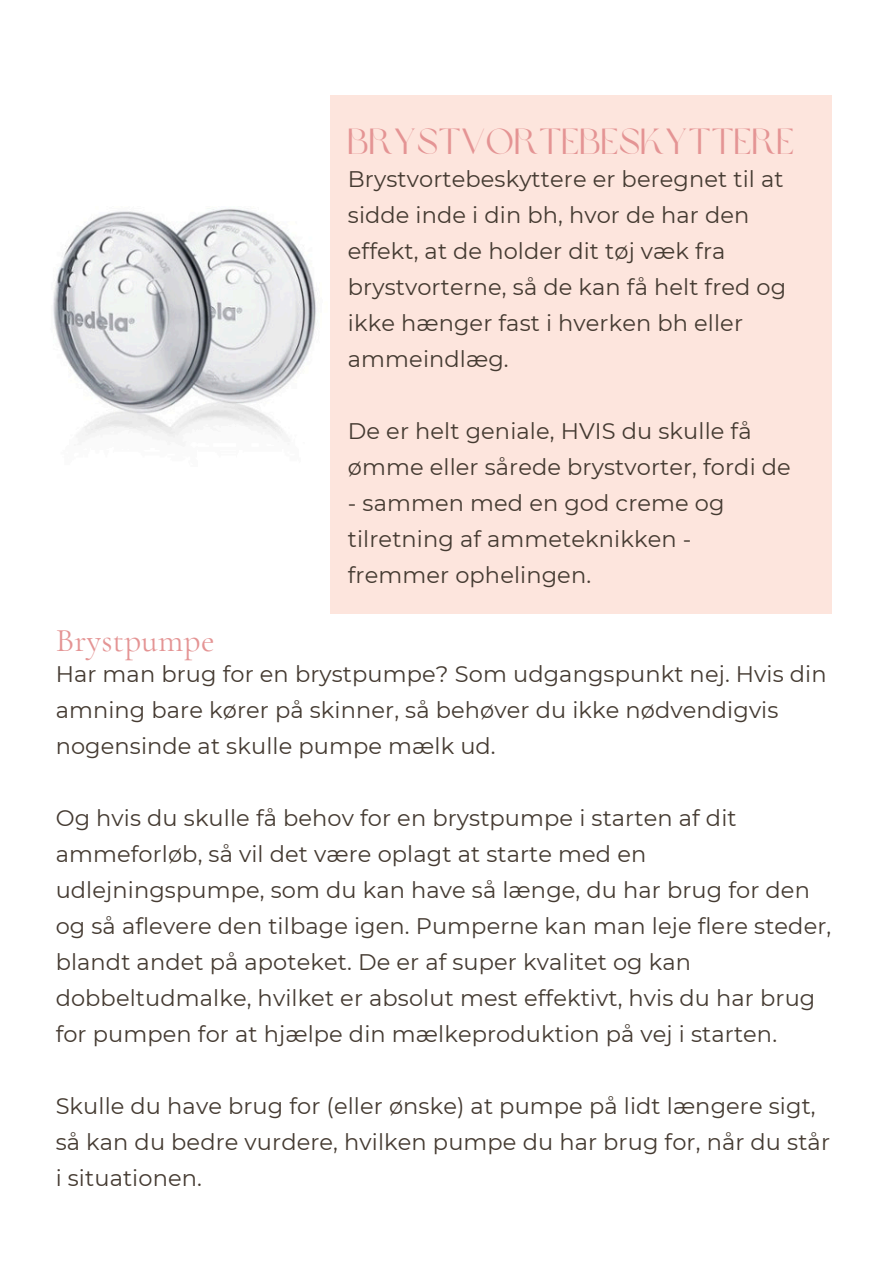
<style>
.page{position:relative;width:894px;height:1264px;background:#fff}
.page>*{position:absolute;margin:0;border:0;box-sizing:border-box;transform-origin:0 0}
.t1{font:36px "Brown Sugar";letter-spacing:.01em;color:#e49494}
.t2{font:33px "Cormorant Garamond";letter-spacing:.01em;color:#e49494}
.t3{font:22.5px/36px "Montserrat";letter-spacing:.005em;color:#443a31}
</style>
<div class="page">
<img style="left:26px;top:69px;width:317px;height:476px;border-radius:24px">
<div style="left:330px;top:95px;width:501px;height:519px;background:#fde5dd"></div>
<p class="t1" style="left:348px;top:127px;width:448px">BRYSTVORTEBESKYTTERE</p>
<h1 class="t3" style="left:348px;top:161px;width:440px">Brystvortebeskyttere er beregnet til at sidde inde i din bh, hvor de har den effekt, at de holder dit tøj væk fra brystvorterne, så de kan få helt fred og ikke hænger fast i hverken bh eller ammeindlæg.</h1>
<p class="t2" style="left:56px;top:621px;width:160px">Brystpumpe</p>
<p class="t3" style="left:348px;top:413px;width:444px">De er helt geniale, HVIS du skulle få ømme eller sårede brystvorter, fordi de</p>
<p class="t3" style="left:348px;top:485px;width:378px">- sammen med en god creme og tilretning af ammeteknikken - fremmer ophelingen.</p>
<h1 class="t3" style="left:56px;top:655px;width:772px">Har man brug for en brystpumpe? Som udgangspunkt nej. Hvis din amning bare kører på skinner, så behøver du ikke nødvendigvis nogensinde at skulle pumpe mælk ud.</h1>
<p class="t3" style="left:56px;top:799px;width:777px">Og hvis du skulle få behov for en brystpumpe i starten af dit ammeforløb, så vil det være oplagt at starte med en udlejningspumpe, som du kan have så længe, du har brug for den og så aflevere den tilbage igen. Pumperne kan man leje flere steder, blandt andet på apoteket. De er af super kvalitet og kan dobbeltudmalke, hvilket er absolut mest effektivt, hvis du har brug for pumpen for at hjælpe din mælkeproduktion på vej i starten.</p>
<p class="t3" style="left:56px;top:1087px;width:775px">Skulle du have brug for (eller ønske) at pumpe på lidt længere sigt, så kan du bedre vurdere, hvilken pumpe du har brug for, når du står i situationen.</p>
</div>
